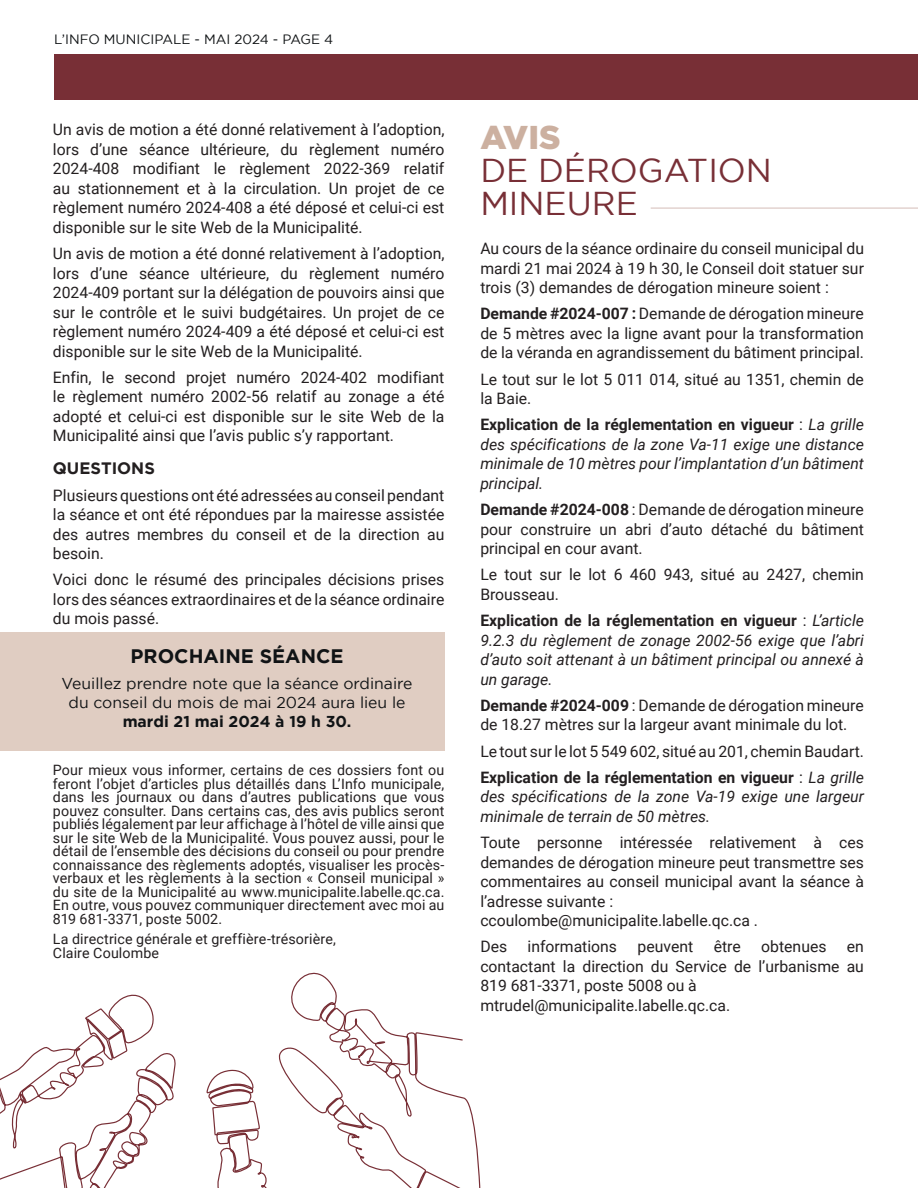
<style>
.page{position:relative;width:918px;height:1188px;background:#fff}
.page>*{position:absolute;margin:0;border:0;box-sizing:border-box;transform-origin:0 0}
.t1{font:33px "Gotham";color:#782f36}
.t2{font:900 33px "Gotham";color:#ccb0a0}
.t3{font:700 19.5px "Gotham";color:#101315}
.t4{font:700 16.5px "Gotham";color:#231f20}
.t5{font:15.75px/19.5px "Roboto";color:#231f20;text-align:justify}
.t6{font:italic 15.75px/19.5px "Roboto";color:#231f20;text-align:justify}
.t7{font:15.75px/18.9px "Gotham";color:#101315;text-align:center}
.t8{font:14.25px/13.5px "Roboto";letter-spacing:.01em;color:#231f20;text-align:justify}
.t9{font:13.5px "Gotham";color:#101315}
.s1{font-weight:700}
.s2{font-weight:700;font-style:normal}
.s3{font-style:normal}
</style>
<div class="page">
<div style="left:54px;top:54px;width:864px;height:45px;background:#782f36"></div>
<div style="left:0;top:632px;width:445px;height:119px;background:#e0cdc2"></div>
<svg style="left:0;top:972px;width:481px;height:216px"></svg>
<hr style="left:651px;top:207px;width:267px;height:2px;background:#e3d2cf">
<p class="t9" style="left:54px;top:32px;width:281px">L’INFO MUNICIPALE - MAI 2024 - PAGE 4</p>
<p class="t5" style="left:53px;top:119px;width:393px">Un avis de motion a été donné relativement à l’adoption, lors d’une séance ultérieure, du règlement numéro 2024-408 modifiant le règlement 2022-369 relatif au stationnement et à la circulation. Un projet de ce règlement numéro 2024-408 a été déposé et celui-ci est disponible sur le site Web de la Municipalité.</p>
<p class="t5" style="left:53px;top:243px;width:393px">Un avis de motion a été donné relativement à l’adoption, lors d’une séance ultérieure, du règlement numéro 2024-409 portant sur la délégation de pouvoirs ainsi que sur le contrôle et le suivi budgétaires. Un projet de ce règlement numéro 2024-409 a été déposé et celui-ci est disponible sur le site Web de la Municipalité.</p>
<p class="t5" style="left:53px;top:367px;width:393px">Enfin, le second projet numéro 2024-402 modifiant le règlement numéro 2002-56 relatif au zonage a été adopté et celui-ci est disponible sur le site Web de la Municipalité ainsi que l’avis public s’y rapportant.</p>
<p class="t4" style="left:53px;top:459px;width:103px">QUESTIONS</p>
<p class="t5" style="left:53px;top:485px;width:393px">Plusieurs questions ont été adressées au conseil pendant la séance et ont été répondues par la mairesse assistée des autres membres du conseil et de la direction au besoin.</p>
<p class="t5" style="left:53px;top:569px;width:393px">Voici donc le résumé des principales décisions prises lors des séances extraordinaires et de la séance ordinaire du mois passé.</p>
<p class="t3" style="left:131px;top:645px;width:214px">PROCHAINE SÉANCE</p>
<p class="t7" style="left:62px;top:674px;width:352px">Veuillez prendre note que la séance ordinaire du conseil du mois de mai 2024 aura lieu le <span class="s1">mardi 21 mai 2024 à 19 h 30.</span></p>
<p class="t8" style="left:53px;top:763px;width:393px">Pour mieux vous informer, certains de ces dossiers font ou feront l’objet d’articles plus détaillés dans L’Info municipale, dans les journaux ou dans d’autres publications que vous pouvez consulter. Dans certains cas, des avis publics seront publiés légalement par leur affichage à l’hôtel de ville ainsi que sur le site Web de la Municipalité. Vous pouvez aussi, pour le détail de l’ensemble des décisions du conseil ou pour prendre connaissance des règlements adoptés, visualiser les procès&shy;verbaux et les règlements à la section « Conseil municipal » du site de la Municipalité au www.municipalite.labelle.qc.ca.<br>En outre, vous pouvez communiquer directement avec moi au 819 681-3371, poste 5002.</p>
<p class="t8" style="left:53px;top:932px;width:284px">La directrice générale et greffière-trésorière,</p>
<p class="t8" style="left:53px;top:945px;width:108px">Claire Coulombe</p>
<p class="t2" style="left:480px;top:119px;width:82px">AVIS</p>
<p class="t1" style="left:480px;top:152px;width:293px">DE DÉROGATION</p>
<p class="t1" style="left:480px;top:185px;width:159px">MINEURE</p>
<p class="t5" style="left:480px;top:238px;width:385px">Au cours de la séance ordinaire du conseil municipal du mardi 21 mai 2024 à 19 h 30, le Conseil doit statuer sur trois (3) demandes de dérogation mineure soient :</p>
<p class="t5" style="left:480px;top:303px;width:385px"><span class="s1">Demande #2024-007 :</span> Demande de dérogation mineure de 5 mètres avec la ligne avant pour la transformation de la véranda en agrandissement du bâtiment principal.</p>
<p class="t5" style="left:480px;top:369px;width:385px">Le tout sur le lot 5 011 014, situé au 1351, chemin de la Baie.</p>
<p class="t6" style="left:480px;top:414px;width:385px"><span class="s2">Explication de la réglementation en vigueur</span> <span class="s3">:</span> La grille des spécifications de la zone Va-11 exige une distance minimale de 10 mètres pour l’implantation d’un bâtiment principal.</p>
<p class="t5" style="left:480px;top:499px;width:385px"><span class="s1">Demande #2024-008</span> : Demande de dérogation mineure pour construire un abri d’auto détaché du bâtiment principal en cour avant.</p>
<p class="t5" style="left:480px;top:564px;width:385px">Le tout sur le lot 6 460 943, situé au 2427, chemin<br>Brousseau.</p>
<p class="t6" style="left:480px;top:610px;width:385px"><span class="s2">Explication de la réglementation en vigueur</span> <span class="s3">:</span> L’article 9.2.3 du règlement de zonage 2002-56 exige que l’abri d’auto soit attenant à un bâtiment principal ou annexé à un garage.</p>
<p class="t5" style="left:480px;top:695px;width:385px"><span class="s1">Demande #2024-009</span> : Demande de dérogation mineure de 18.27 mètres sur la largeur avant minimale du lot.</p>
<p class="t5" style="left:480px;top:741px;width:385px">Le tout sur le lot 5 549 602, situé au 201, chemin Baudart.</p>
<p class="t6" style="left:480px;top:767px;width:385px"><span class="s2">Explication de la réglementation en vigueur</span> <span class="s3">:</span> La grille des spécifications de la zone Va-19 exige une largeur minimale de terrain de 50 mètres.</p>
<p class="t5" style="left:480px;top:832px;width:385px">Toute personne intéressée relativement à ces demandes de dérogation mineure peut transmettre ses commentaires au conseil municipal avant la séance à l’adresse suivante :</p>
<p class="t5" style="left:480px;top:910px;width:279px">ccoulombe@municipalite.labelle.qc.ca .</p>
<p class="t5" style="left:480px;top:936px;width:28px">Des</p>
<p class="t5" style="left:528px;top:936px;width:91px">informations</p>
<p class="t5" style="left:638px;top:936px;width:57px">peuvent</p>
<p class="t5" style="left:714px;top:936px;width:29px">être</p>
<p class="t5" style="left:761px;top:936px;width:67px">obtenues</p>
<p class="t5" style="left:480px;top:936px;width:385px;text-indent:367px">en contactant la direction du Service de l’urbanisme au 819 681-3371, poste 5008 ou à</p>
<p class="t5" style="left:480px;top:995px;width:251px">mtrudel@municipalite.labelle.qc.ca.</p>
</div>
